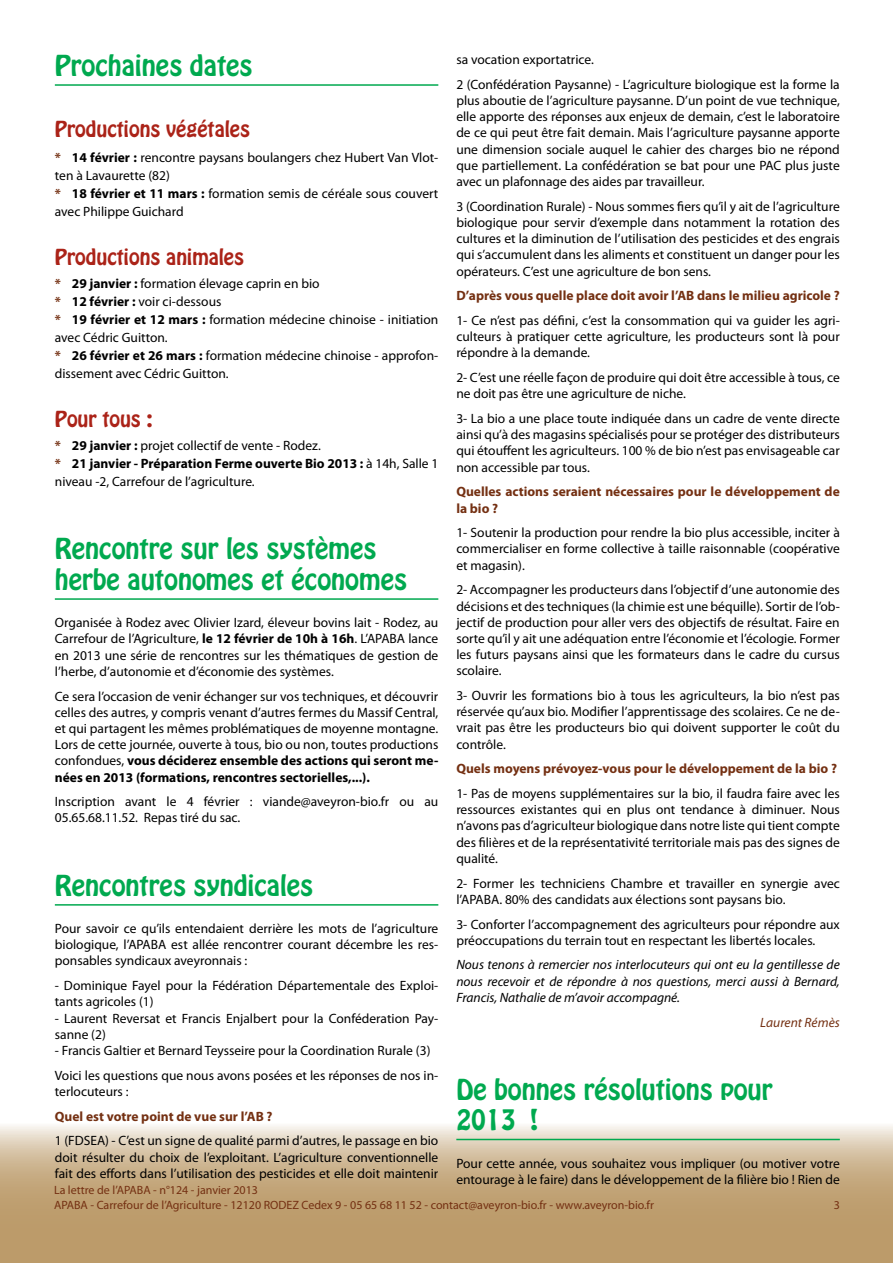
<style>
.page{position:relative;width:893px;height:1263px;background:#fff}
.page>*{position:absolute;margin:0;border:0;box-sizing:border-box;transform-origin:0 0}
.t1{font:25.5px/30.6px "Hobo Std";color:#00a94f}
.t2{font:19.5px "Hobo Std";color:#ab2318}
.t3{font:13.5px/16.2px "Myriad Pro";color:#000}
.t4{font:700 13.5px/16.2px "Myriad Pro";color:#743012}
.t5{font:italic 13.5px/16.2px "Myriad Pro";color:#000;text-align:justify}
.t6{font:italic 13.5px "Myriad Pro";color:#743012}
.t7{font:12px/14.4px "Myriad Pro";color:#743012}
.s1{font-weight:700;color:#743012}
.s2{font-weight:700}
</style>
<div class="page">
<svg style="left:0;top:1126px;width:893px;height:137px;background:#c8ad86"></svg>
<hr style="left:55px;top:84px;width:383px;height:2px;background:#00a94f">
<hr style="left:55px;top:598px;width:383px;height:2px;background:#00a94f">
<hr style="left:55px;top:904px;width:383px;height:2px;background:#00a94f">
<hr style="left:456px;top:1139px;width:384px;height:1px;background:#00a94f">
<h1 class="t1" style="left:55px;top:50px;width:199px">Prochaines dates</h1>
<p class="t3" style="left:456px;top:47px;width:385px;line-height:24.8px">sa vocation exportatrice.<br>2 (Confédération Paysanne) - L’agriculture biologique est la forme la</p>
<p class="t3" style="left:456px;top:92px;width:385px;text-align:justify">plus aboutie de l’agriculture paysanne. D’un point de vue technique, elle apporte des réponses aux enjeux de demain, c’est le laboratoire de ce qui peut être fait demain. Mais l’agriculture paysanne apporte une dimension sociale auquel le cahier des charges bio ne répond que partiellement. La confédération se bat pour une PAC plus juste avec un plafonnage des aides par travailleur.</p>
<p class="t3" style="left:456px;top:198px;width:385px;text-align:justify">3 (Coordination Rurale) - Nous sommes fiers qu’il y ait de l’agriculture biologique pour servir d’exemple dans notamment la rotation des cultures et la diminution de l’utilisation des pesticides et des engrais qui s’accumulent dans les aliments et constituent un danger pour les opérateurs. C’est une agriculture de bon sens.</p>
<p class="t4" style="left:456px;top:287px;width:385px">D’après vous quelle place doit avoir l’AB dans le milieu agricole ?</p>
<p class="t3" style="left:456px;top:312px;width:385px;text-align:justify">1- Ce n’est pas défini, c’est la consommation qui va guider les agri&shy;culteurs à pratiquer cette agriculture, les producteurs sont là pour répondre à la demande.</p>
<p class="t3" style="left:456px;top:369px;width:385px">2- C’est une réelle façon de produire qui doit être accessible à tous, ce ne doit pas être une agriculture de niche.</p>
<p class="t3" style="left:456px;top:410px;width:385px;text-align:justify">3- La bio a une place toute indiquée dans un cadre de vente directe ainsi qu’à des magasins spécialisés pour se protéger des distributeurs qui étouffent les agriculteurs. 100 % de bio n’est pas envisageable car non accessible par tous.</p>
<p class="t4" style="left:456px;top:483px;width:385px">Quelles actions seraient nécessaires pour le développement de la bio ?</p>
<p class="t3" style="left:456px;top:524px;width:385px;text-align:justify">1- Soutenir la production pour rendre la bio plus accessible, inciter à commercialiser en forme collective à taille raisonnable (coopérative et magasin).</p>
<p class="t3" style="left:456px;top:581px;width:385px;text-align:justify">2- Accompagner les producteurs dans l’objectif d’une autonomie des décisions et des techniques (la chimie est une béquille). Sortir de l’ob&shy;jectif de production pour aller vers des objectifs de résultat. Faire en sorte qu’il y ait une adéquation entre l’économie et l’écologie. Former les futurs paysans ainsi que les formateurs dans le cadre du cursus scolaire.</p>
<p class="t3" style="left:456px;top:687px;width:385px;text-align:justify">3- Ouvrir les formations bio à tous les agriculteurs, la bio n’est pas réservée qu’aux bio. Modifier l’apprentissage des scolaires. Ce ne de&shy;vrait pas être les producteurs bio qui doivent supporter le coût du contrôle.</p>
<p class="t4" style="left:456px;top:760px;width:382px">Quels moyens prévoyez-vous pour le développement de la bio ?</p>
<p class="t3" style="left:456px;top:785px;width:385px;text-align:justify">1- Pas de moyens supplémentaires sur la bio, il faudra faire avec les ressources existantes qui en plus ont tendance à diminuer. Nous n’avons pas d’agriculteur biologique dans notre liste qui tient compte des filières et de la représentativité territoriale mais pas des signes de qualité.</p>
<p class="t3" style="left:456px;top:875px;width:385px">2- Former les techniciens Chambre et travailler en synergie avec l’APABA. 80% des candidats aux élections sont paysans bio.</p>
<p class="t3" style="left:456px;top:916px;width:385px">3- Conforter l’accompagnement des agriculteurs pour répondre aux préoccupations du terrain tout en respectant les libertés locales.</p>
<p class="t5" style="left:456px;top:956px;width:385px">Nous tenons à remercier nos interlocuteurs qui ont eu la gentillesse de nous recevoir et de répondre à nos questions, merci aussi à Bernard, Francis, Nathalie de m’avoir accompagné.</p>
<p class="t6" style="left:760px;top:1014px;width:81px">Laurent Rémès</p>
<h2 class="t2" style="left:55px;top:116px;width:197px">Productions végétales</h2>
<p class="t3" style="left:55px;top:148px;width:385px;line-height:18px"><span class="s1">*</span> <span class="s2">14 février :</span> rencontre paysans boulangers chez Hubert Van Vlot&shy;ten à Lavaurette (82)<br><span class="s1">*</span> <span class="s2">18 février et 11 mars :</span> formation semis de céréale sous couvert avec Philippe Guichard</p>
<h2 class="t2" style="left:55px;top:243px;width:191px">Productions animales</h2>
<p class="t3" style="left:55px;top:274px;width:385px;line-height:18px"><span class="s1">*</span> <span class="s2">29 janvier :</span> formation élevage caprin en bio<br><span class="s1">*</span> <span class="s2">12 février :</span> voir ci-dessous<br><span class="s1">*</span> <span class="s2">19 février et 12 mars :</span> formation médecine chinoise - initiation avec Cédric Guitton.<br><span class="s1">*</span> <span class="s2">26 février et 26 mars :</span> formation médecine chinoise - approfon&shy;dissement avec Cédric Guitton.</p>
<h2 class="t2" style="left:55px;top:405px;width:99px">Pour tous :</h2>
<p class="t3" style="left:55px;top:436px;width:385px;line-height:18px"><span class="s1">*</span> <span class="s2">29 janvier :</span> projet collectif de vente - Rodez.<br><span class="s1">*</span> <span class="s2">21 janvier - Préparation Ferme ouverte Bio 2013 :</span> à 14h, Salle 1 niveau -2, Carrefour de l’agriculture.</p>
<h1 class="t1" style="left:55px;top:534px;width:354px">Rencontre sur les systèmes herbe autonomes et économes</h1>
<p class="t3" style="left:55px;top:614px;width:385px;text-align:justify">Organisée à Rodez avec Olivier Izard, éleveur bovins lait - Rodez, au Carrefour de l’Agriculture, <span class="s2">le 12 février de 10h à 16h</span>. L’APABA lance en 2013 une série de rencontres sur les thématiques de gestion de l’herbe, d’autonomie et d’économie des systèmes.</p>
<p class="t3" style="left:55px;top:688px;width:385px;text-align:justify">Ce sera l’occasion de venir échanger sur vos techniques, et découvrir celles des autres, y compris venant d’autres fermes du Massif Central, et qui partagent les mêmes problématiques de moyenne montagne.<br>Lors de cette journée, ouverte à tous, bio ou non, toutes productions confondues, <span class="s2">vous déciderez ensemble des actions qui seront me&shy;nées en 2013 (formations, rencontres sectorielles,...).</span></p>
<p class="t3" style="left:55px;top:793px;width:385px">Inscription avant le 4 février : viande@aveyron-bio.fr ou au<br>05.65.68.11.52. Repas tiré du sac.</p>
<h1 class="t1" style="left:55px;top:870px;width:260px">Rencontres syndicales</h1>
<p class="t3" style="left:55px;top:920px;width:385px;text-align:justify">Pour savoir ce qu’ils entendaient derrière les mots de l’agriculture biologique, l’APABA est allée rencontrer courant décembre les res&shy;ponsables syndicaux aveyronnais :</p>
<p class="t3" style="left:55px;top:977px;width:385px">- Dominique Fayel pour la Fédération Départementale des Exploi&shy;tants agricoles (1)</p>
<p class="t3" style="left:55px;top:1010px;width:385px">- Laurent Reversat et Francis Enjalbert pour la Conféderation Pay&shy;sanne (2)</p>
<p class="t3" style="left:55px;top:1038px;width:385px;line-height:24.8px">- Francis Galtier et Bernard Teysseire pour la Coordination Rurale (3)<br>Voici les questions que nous avons posées et les réponses de nos in-</p>
<p class="t3" style="left:55px;top:1083px;width:75px">terlocuteurs :</p>
<p class="t4" style="left:55px;top:1107px;width:219px">Quel est votre point de vue sur l’AB ?</p>
<p class="t3" style="left:55px;top:1132px;width:385px;text-align:justify">1 (FDSEA) - C’est un signe de qualité parmi d’autres, le passage en bio doit résulter du choix de l’exploitant. L’agriculture conventionnelle fait des efforts dans l’utilisation des pesticides et elle doit maintenir</p>
<h1 class="t1" style="left:456px;top:1074px;width:318px">De bonnes résolutions pour<br>2013 !</h1>
<p class="t3" style="left:456px;top:1155px;width:385px">Pour cette année, vous souhaitez vous impliquer (ou motiver votre entourage à le faire) dans le développement de la filière bio ! Rien de</p>
<p class="t7" style="left:54px;top:1183px;width:602px">La lettre de l’APABA - n°124 - janvier 2013<br>APABA - Carrefour de l’Agriculture - 12120 RODEZ Cedex 9 - 05 65 68 11 52 - contact@aveyron-bio.fr - www.aveyron-bio.fr</p>
<p class="t7" style="left:834px;top:1197px;width:8px">3</p>
</div>
